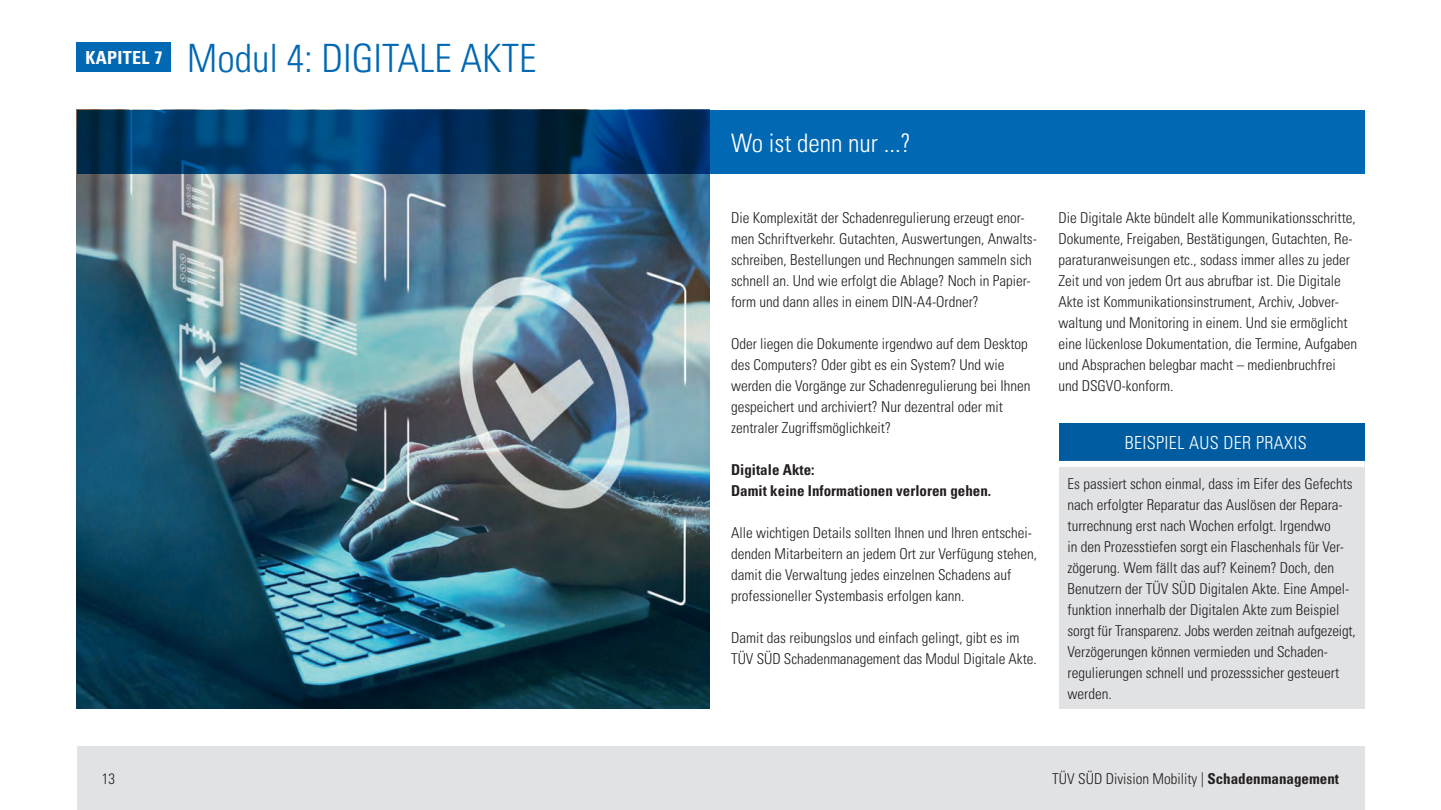
<style>
.page{position:relative;width:1441px;height:810px;background:#fff}
.page>*{position:absolute;margin:0;border:0;box-sizing:border-box;transform-origin:0 0}
.t1{font:39px "Univers LTCYR 47 Light Cond";color:#0168b3}
.t2{font:25.5px "Univers LTCYR 47 Light Cond";color:#fff}
.t3{font:18px "Univers LTCYR 47 Light Cond";letter-spacing:.02em;color:#fff}
.t4{font:15px/21px "Univers LTCYR 47 Light Cond";color:#231f20}
.t5{font:15px/21px "Univers LTCYR 67 Bold Cond";color:#231f20}
.s1{font-family:"Univers LTCYR 67 Bold Cond"}
</style>
<div class="page">
<img style="left:77px;top:173px;width:632px;height:536px">
<div style="left:77px;top:43px;width:94px;height:29px;background:#0168b3"></div>
<svg style="left:77px;top:110px;width:1286px;height:63px;background:#004f8d"></svg>
<div style="left:1058px;top:423px;width:305px;height:286px;background:#e1e2e4"></div>
<div style="left:1058px;top:423px;width:305px;height:38px;background:#005ca0"></div>
<div style="left:1058px;top:461px;width:305px;height:6px;background:#fff"></div>
<div style="left:77px;top:747px;width:1286px;height:63px;background:#e1e2e4"></div>
<h1 class="t1" style="left:85px;top:31px;width:452px"><sup>KAPITEL</sup> <sup>7</sup> Modul 4: DIGITALE AKTE</h1>
<h2 class="t2" style="left:731px;top:126px;width:181px">Wo ist denn nur ...?</h2>
<p class="t4" style="left:731px;top:207px;width:307px">Die Komplexität der Schadenregulierung erzeugt enor&shy;men Schriftverkehr. Gutachten, Auswertungen, Anwalts&shy;schreiben, Bestellungen und Rechnungen sammeln sich schnell an. Und wie erfolgt die Ablage? Noch in Papier&shy;form und dann alles in einem DIN-A4-Ordner?</p>
<p class="t4" style="left:731px;top:333px;width:301px">Oder liegen die Dokumente irgendwo auf dem Desktop des Computers? Oder gibt es ein System? Und wie werden die Vorgänge zur Schadenregulierung bei Ihnen gespeichert und archiviert? Nur dezentral oder mit zentraler Zugriffsmöglichkeit?</p>
<p class="t5" style="left:731px;top:459px;width:261px">Digitale Akte:<br>Damit keine Informationen verloren gehen.</p>
<p class="t4" style="left:731px;top:522px;width:307px">Alle wichtigen Details sollten Ihnen und Ihren entschei&shy;denden Mitarbeitern an jedem Ort zur Verfügung stehen, damit die Verwaltung jedes einzelnen Schadens auf professioneller Systembasis erfolgen kann.</p>
<p class="t4" style="left:731px;top:627px;width:307px">Damit das reibungslos und einfach gelingt, gibt es im<br>TÜV SÜD Schadenmanagement das Modul Digitale Akte.</p>
<p class="t4" style="left:1058px;top:207px;width:300px">Die Digitale Akte bündelt alle Kommunikationsschritte, Dokumente, Freigaben, Bestätigungen, Gutachten, Re&shy;paraturanweisungen etc., sodass immer alles zu jeder Zeit und von jedem Ort aus abrufbar ist. Die Digitale Akte ist Kommunikationsinstrument, Archiv, Jobver&shy;waltung und Monitoring in einem. Und sie ermöglicht eine lückenlose Dokumentation, die Termine, Aufgaben und Absprachen belegbar macht – medienbruchfrei und DSGVO-konform.</p>
<p class="t3" style="left:1124px;top:431px;width:183px">BEISPIEL AUS DER PRAXIS</p>
<p class="t4" style="left:1067px;top:472px;width:290px">Es passiert schon einmal, dass im Eifer des Gefechts nach erfolgter Reparatur das Auslösen der Repara&shy;turrechnung erst nach Wochen erfolgt. Irgendwo<br>in den Prozesstiefen sorgt ein Flaschenhals für Ver&shy;zögerung. Wem fällt das auf? Keinem? Doch, den Benutzern der TÜV SÜD Digitalen Akte. Eine Ampel&shy;funktion innerhalb der Digitalen Akte zum Beispiel sorgt für Transparenz. Jobs werden zeitnah aufgezeigt, Verzögerungen können vermieden und Schaden&shy;regulierungen schnell und prozesssicher gesteuert werden.</p>
<p class="t4" style="left:102px;top:768px;width:15px">13</p>
<p class="t4" style="left:1052px;top:768px;width:288px">TÜV SÜD Division Mobility | <span class="s1">Schadenmanagement</span></p>
</div>
